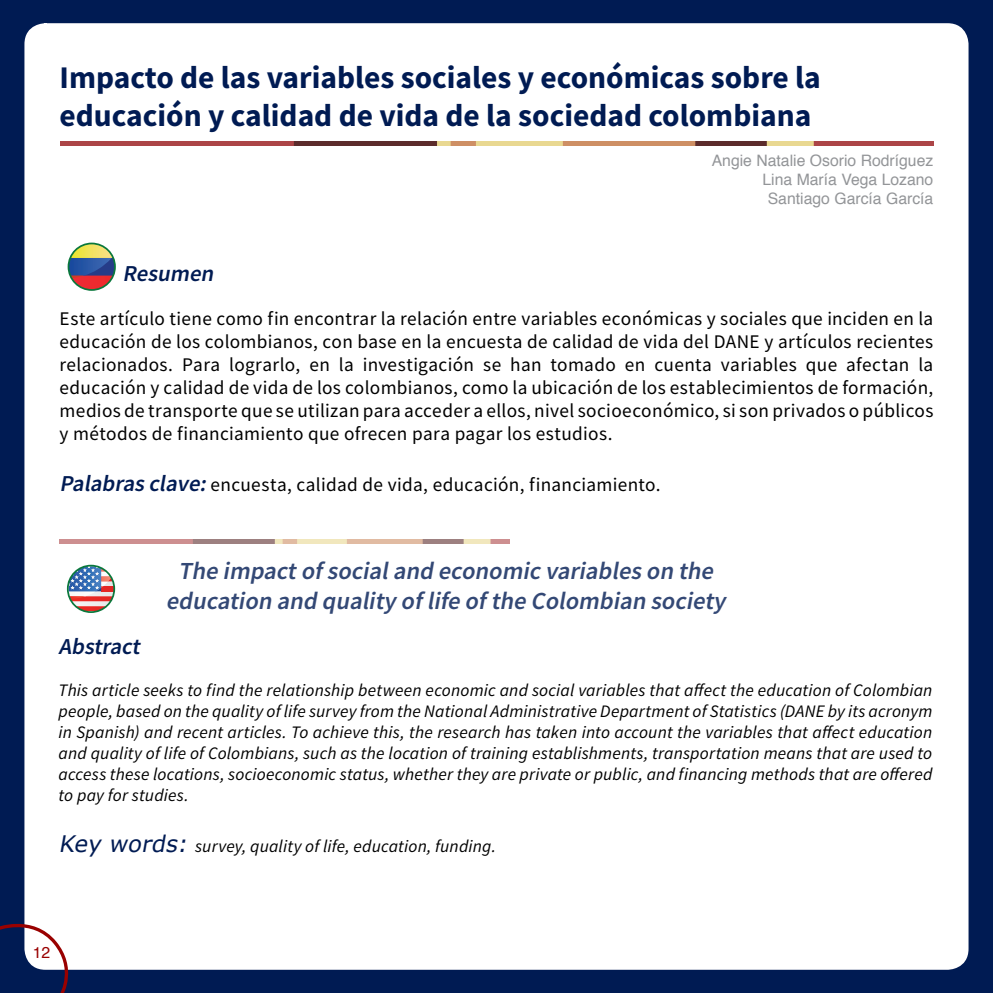
<style>
.page{position:relative;width:993px;height:993px;background:#fff}
.page>*{position:absolute;margin:0;border:0;box-sizing:border-box;transform-origin:0 0}
.t1{font:700 31.5px/37.8px "Source Sans Pro";color:#001b53}
.t2{font:italic 600 24.5px/29.8px "Source Sans Pro";color:#001b53;text-align:center}
.t3{font:italic 600 22.75px "Source Sans Pro";color:#001b53}
.parrafos_rev{font:19.25px/23.1px "Source Sans Pro";letter-spacing:.015em;color:#000;text-align:justify}
.parrafos_rev-2{font:italic 17.5px/21px "Source Sans Pro";letter-spacing:.01em;color:#000;text-align:justify}
.t4{font:15.75px "Helvetica";color:#939598}
.t5{font:15.75px "Helvetica";color:#990100}
.s1{font-weight:600;font-style:italic;font-size:22.75px;color:#001b53}
.s2{font-family:"Verdana";font-size:22.75px;color:#001b53}
</style>
<div class="page">
<div style="left:0;top:0;width:992px;height:991px;background:#001b53"></div>
<div style="left:26px;top:25px;width:940px;height:942px;background:#fff;border-radius:19px"></div>
<div style="left:24px;top:23px;width:944px;height:946px;border:4px solid #fff;border-radius:19px"></div>
<svg style="left:0;top:914px;width:80px;height:78px"></svg>
<img style="left:60px;top:142px;width:873px;height:3px">
<img style="left:60px;top:539px;width:449px;height:4px">
<svg style="left:67px;top:564px;width:48px;height:48px"></svg>
<svg style="left:68px;top:242px;width:48px;height:49px"></svg>
<p class="t1" style="left:60px;top:58px;width:762px">Impacto de las variables sociales y económicas sobre la educación y calidad de vida de la sociedad colombiana</p>
<p class="t4" style="left:711px;top:148px;width:223px">Angie Natalie Osorio Rodríguez</p>
<p class="t4" style="left:762px;top:167px;width:172px">Lina María Vega Lozano</p>
<p class="t4" style="left:767px;top:186px;width:167px">Santiago García García</p>
<p class="t3" style="left:123px;top:258px;width:97px">Resumen</p>
<p class="parrafos_rev" style="left:60px;top:306px;width:875px">Este artículo tiene como fin encontrar la relación entre variables económicas y sociales que inciden en la educación de los colombianos, con base en la encuesta de calidad de vida del DANE y artículos recientes relacionados. Para lograrlo, en la investigación se han tomado en cuenta variables que afectan la educación y calidad de vida de los colombianos, como la ubicación de los establecimientos de formación, medios de transporte que se utilizan para acceder a ellos, nivel socioeconómico, si son privados o públicos y métodos de financiamiento que ofrecen para pagar los estudios.</p>
<p class="parrafos_rev" style="left:60px;top:473px;width:602px"><span class="s1">Palabras clave:</span>encuesta, calidad de vida, educación, financiamiento.</p>
<h2 class="t2" style="left:166px;top:555px;width:566px">The impactofsocialand economic variables on the education and quality oflife ofthe Colombian society</h2>
<p class="t3" style="left:59px;top:631px;width:88px">Abstract</p>
<p class="parrafos_rev-2" style="left:59px;top:679px;width:875px">This article seeks to find the relationship between economic and social variables that affect the education of Colombian people, based on the quality of life survey from the National Administrative Department of Statistics (DANE by its acronym in Spanish) and recent articles. To achieve this, the research has taken into account the variables that affect education and quality of life of Colombians, such as the location of training establishments, transportation means that are used to access these locations, socioeconomic status, whether they are private or public, and financing methods that are offered to pay for studies.</p>
<p class="parrafos_rev-2" style="left:59px;top:835px;width:439px"><span class="s2">Key words:</span> survey, quality of life, education, funding.</p>
<p class="t5" style="left:33px;top:939px;width:19px">12</p>
</div>
